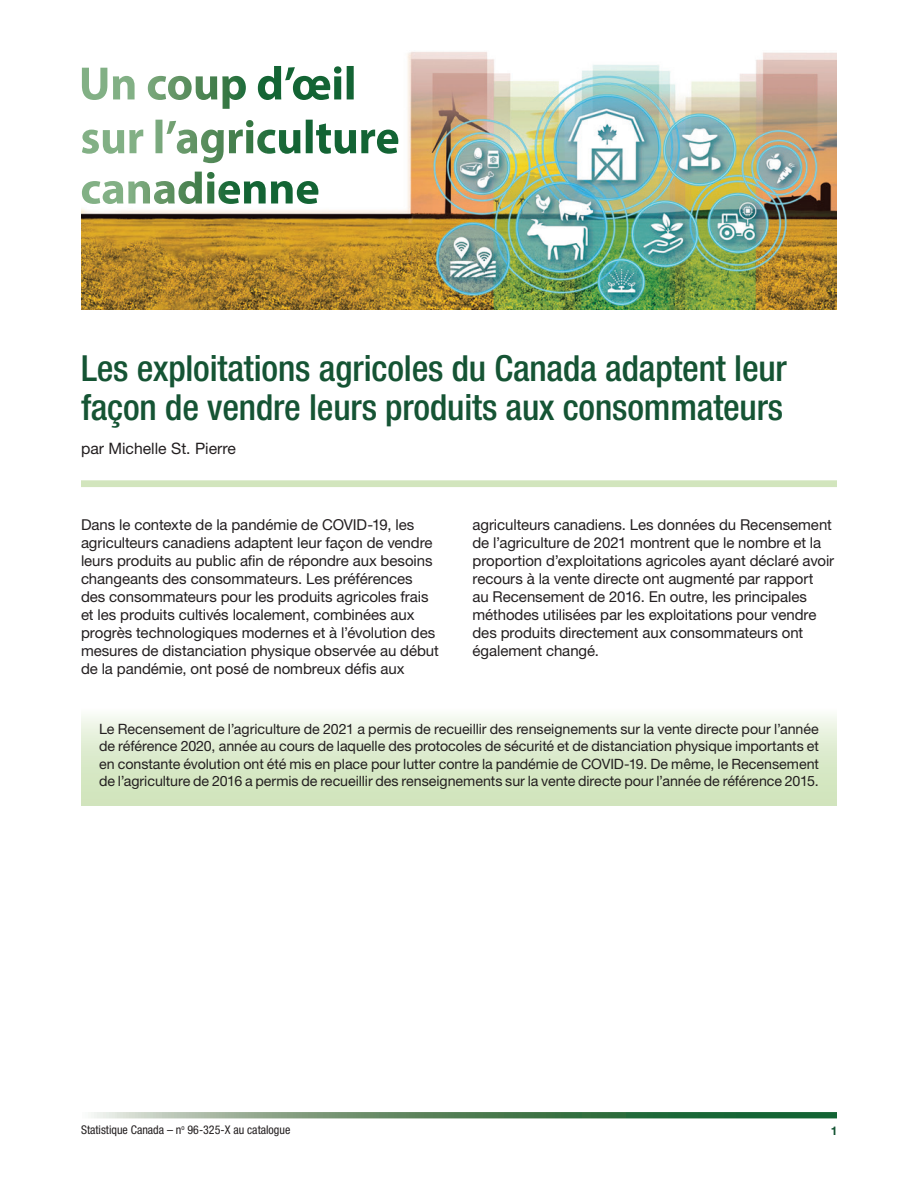
<style>
.page{position:relative;width:918px;height:1188px;background:#fff}
.page>*{position:absolute;margin:0;border:0;box-sizing:border-box;transform-origin:0 0}
.t1{font:500 condensed 36px/39px "Helvetica Neue LT Std";letter-spacing:-.005em;color:#155434}
.t2{font:15.75px "Helvetica Neue LT Std";color:#231f20}
.t3{font:15px/18px "Helvetica Neue LT Std";letter-spacing:-.005em;color:#231f20}
.t4{font:14.25px/17.2px "Helvetica Neue LT Std";letter-spacing:-.005em;color:#231f20;text-align:justify}
.t5{font:condensed 12px "Helvetica Neue LT Std";color:#231f20}
.t6{font:700 12px "Helvetica Neue LT Std";color:#155434}
</style>
<div class="page">
<img style="left:81px;top:52px;width:756px;height:257px">
<svg style="left:82px;top:66px;width:272px;height:43px"></svg>
<svg style="left:82px;top:120px;width:316px;height:43px"></svg>
<svg style="left:82px;top:172px;width:236px;height:32px"></svg>
<svg style="left:91px;top:1112px;width:746px;height:6px;background:#5e8c67"></svg>
<div style="left:81px;top:480px;width:756px;height:7px;background:#d2e5bd"></div>
<div style="left:81px;top:707px;width:756px;height:99px;background:linear-gradient(to bottom,#f6faf2,#cae0b2)"></div>
<h1 class="t1" style="left:81px;top:348px;width:707px">Les exploitations agricoles du Canada adaptent leur façon de vendre leurs produits aux consommateurs</h1>
<p class="t2" style="left:81px;top:439px;width:156px">par Michelle St. Pierre</p>
<p class="t3" style="left:81px;top:516px;width:359px">Dans le contexte de la pandémie de COVID-19, les agriculteurs canadiens adaptent leur façon de vendre leurs produits au public afin de répondre aux besoins changeants des consommateurs. Les préférences des consommateurs pour les produits agricoles frais et les produits cultivés localement, combinées aux progrès technologiques modernes et à l’évolution des mesures de distanciation physique observée au début de la pandémie, ont posé de nombreux défis aux</p>
<p class="t3" style="left:472px;top:516px;width:363px">agriculteurs canadiens. Les données du Recensement de l’agriculture de 2021 montrent que le nombre et la proportion d’exploitations agricoles ayant déclaré avoir recours à la vente directe ont augmenté par rapport<br>au Recensement de 2016. En outre, les principales méthodes utilisées par les exploitations pour vendre des produits directement aux consommateurs ont également changé.</p>
<p class="t4" style="left:99px;top:720px;width:722px">Le Recensement de l’agriculture de 2021 a permis de recueillir des renseignements sur la vente directe pour l’année de référence 2020, année au cours de laquelle des protocoles de sécurité et de distanciation physique importants et en constante évolution ont été mis en place pour lutter contre la pandémie de COVID-19. De même, le Recensement de l’agriculture de 2016 a permis de recueillir des renseignements sur la vente directe pour l’année de référence 2015.</p>
<p class="t5" style="left:81px;top:1122px;width:211px">Statistique Canada – n<sup>o</sup> 96-325-X au catalogue</p>
<p class="t6" style="left:831px;top:1123px;width:8px">1</p>
</div>
